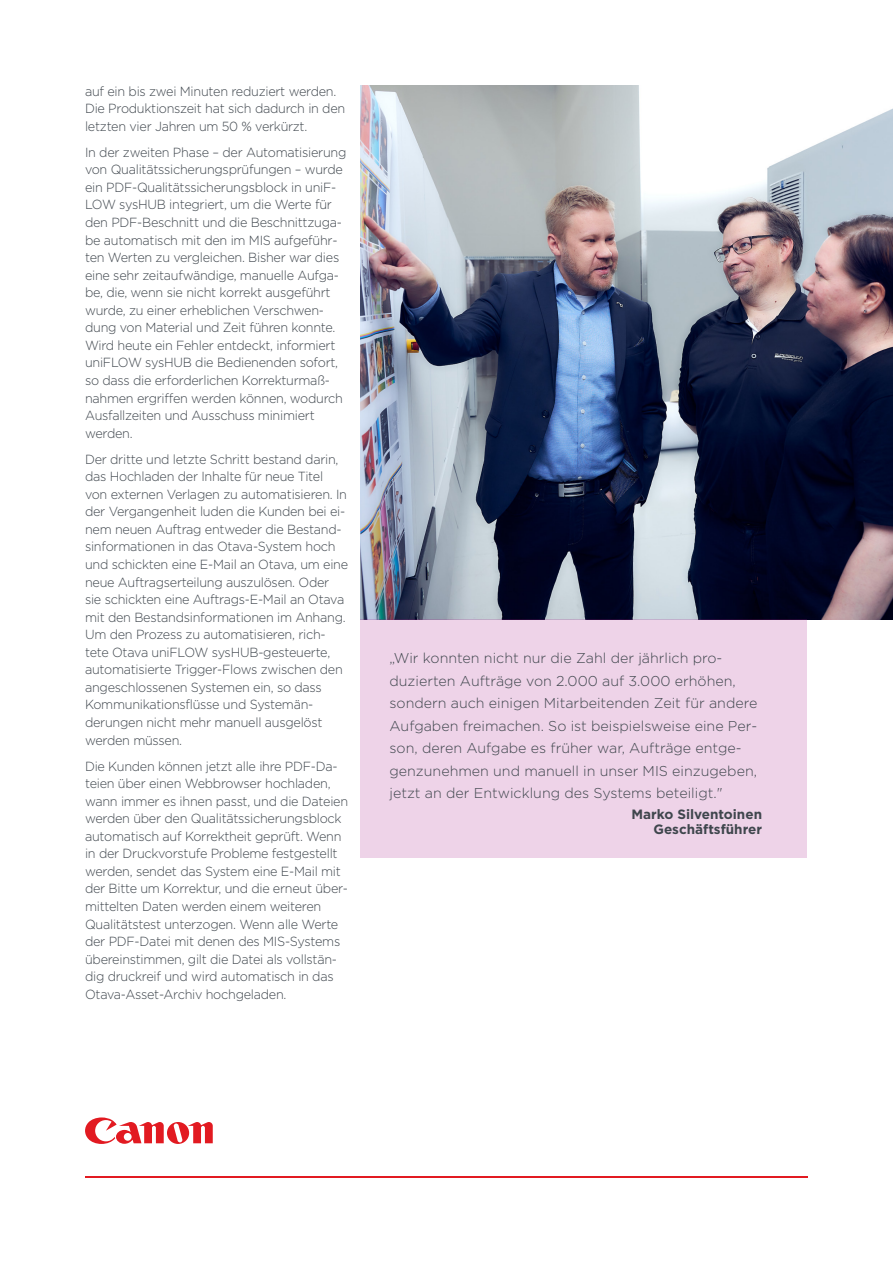
<style>
.page{position:relative;width:893px;height:1263px;background:#fff}
.page>*{position:absolute;margin:0;border:0;box-sizing:border-box;transform-origin:0 0}
.t1{font:300 14.25px/22.5px "Gotham";color:#3f464d}
.t2{font:700 13.5px/15px "Gotham";color:#3f464d;text-align:right}
.t3{font:300 13.2px/17.5px "Gotham";letter-spacing:-.02em;color:#3f464d;scale:.96 1}
</style>
<div class="page">
<svg style="left:85px;top:1117px;width:128px;height:27px"></svg>
<hr style="left:85px;top:1176px;width:723px;height:2px;background:#e21a21">
<img style="left:361px;top:85px;width:532px;height:534px">
<div style="left:360px;top:619px;width:447px;height:238px;background:#eed3e8"></div>
<p class="t3" style="left:85px;top:82px;width:273px">auf ein bis zwei Minuten reduziert werden.<br>Die Produktionszeit hat sich dadurch in den letzten vier Jahren um 50 % verkürzt.</p>
<p class="t3" style="left:85px;top:143px;width:274px">In der zweiten Phase – der Automatisierung von Qualitätssicherungsprüfungen – wurde ein PDF-Qualitätssicherungsblock in uniF-LOW sysHUB integriert, um die Werte für den PDF-Beschnitt und die Beschnittzuga&shy;be automatisch mit den im MIS aufgeführ&shy;ten Werten zu vergleichen. Bisher war dies eine sehr zeitaufwändige, manuelle Aufga&shy;be, die, wenn sie nicht korrekt ausgeführt wurde, zu einer erheblichen Verschwen&shy;dung von Material und Zeit führen konnte.<br>Wird heute ein Fehler entdeckt, informiert uniFLOW sysHUB die Bedienenden sofort, so dass die erforderlichen Korrekturmaß&shy;nahmen ergriffen werden können, wodurch Ausfallzeiten und Ausschuss minimiert werden.</p>
<p class="t3" style="left:85px;top:450px;width:276px">Der dritte und letzte Schritt bestand darin, das Hochladen der Inhalte für neue Titel von externen Verlagen zu automatisieren. In der Vergangenheit luden die Kunden bei ei&shy;nem neuen Auftrag entweder die Bestand&shy;sinformationen in das Otava-System hoch und schickten eine E-Mail an Otava, um eine neue Auftragserteilung auszulösen. Oder sie schickten eine Auftrags-E-Mail an Otava mit den Bestandsinformationen im Anhang.<br>Um den Prozess zu automatisieren, rich&shy;tete Otava uniFLOW sysHUB-gesteuerte, automatisierte Trigger-Flows zwischen den angeschlossenen Systemen ein, so dass Kommunikationsflüsse und Systemän&shy;derungen nicht mehr manuell ausgelöst werden müssen.</p>
<p class="t3" style="left:85px;top:757px;width:276px">Die Kunden können jetzt alle ihre PDF-Da&shy;teien über einen Webbrowser hochladen, wann immer es ihnen passt, und die Dateien werden über den Qualitätssicherungsblock automatisch auf Korrektheit geprüft. Wenn in der Druckvorstufe Probleme festgestellt werden, sendet das System eine E-Mail mit der Bitte um Korrektur, und die erneut über&shy;mittelten Daten werden einem weiteren Qualitätstest unterzogen. Wenn alle Werte der PDF-Datei mit denen des MIS-Systems übereinstimmen, gilt die Datei als vollstän&shy;dig druckreif und wird automatisch in das Otava-Asset-Archiv hochgeladen.</p>
<p class="t1" style="left:389px;top:647px;width:369px">„Wir konnten nicht nur die Zahl der jährlich pro&shy;duzierten Aufträge von 2.000 auf 3.000 erhöhen, sondern auch einigen Mitarbeitenden Zeit für andere Aufgaben freimachen. So ist beispielsweise eine Per&shy;son, deren Aufgabe es früher war, Aufträge entge&shy;genzunehmen und manuell in unser MIS einzugeben, jetzt an der Entwicklung des Systems beteiligt."</p>
<p class="t2" style="left:631px;top:807px;width:132px">Marko Silventoinen<br>Geschäftsführer</p>
</div>
